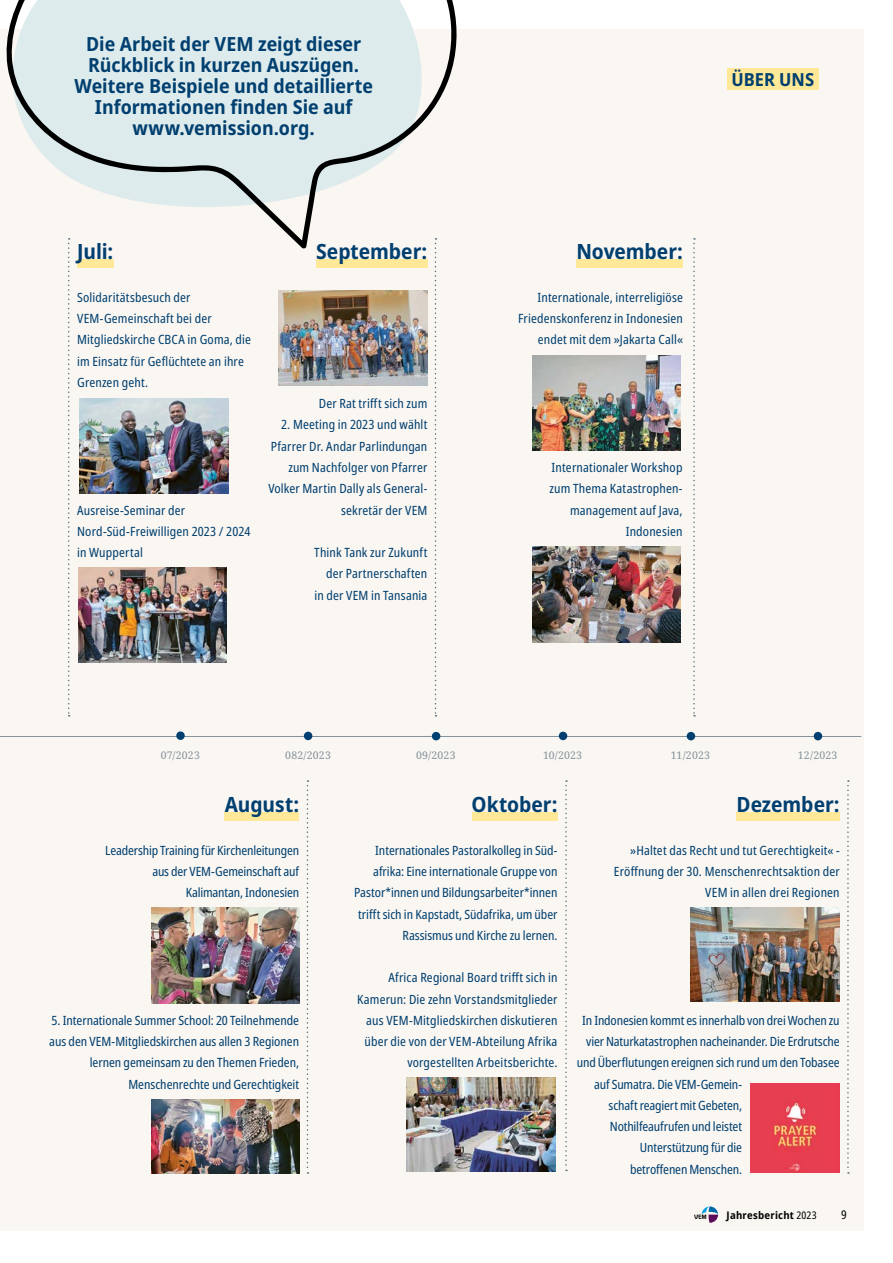
<style>
.page{position:relative;width:893px;height:1263px;background:#fff}
.page>*{position:absolute;margin:0;border:0;box-sizing:border-box;transform-origin:0 0}
.t1{font:700 semi-condensed 21px "Noto Sans";color:#003f6f}
.t2{font:700 semi-condensed 19.5px/21px "Noto Sans";color:#003f6f;text-align:center}
.t3{font:700 semi-condensed 18px "Noto Sans";color:#003f6f}
.t4{font:condensed 12.75px/21.3px "Noto Sans";letter-spacing:.01em;color:#003f6f;text-align:right}
.t5{font:condensed 12.75px/21.3px "Noto Sans";letter-spacing:-.015em;color:#003f6f;text-align:right}
.t6{font:condensed 12.75px "Noto Sans";letter-spacing:-.01em;color:#003f6f}
.t7{font:condensed 12px "Noto Sans";color:#000}
.t8{font:10.5px "Noto Serif";letter-spacing:.02em;color:#83929b}
.t9{font:700 semi-condensed 10.5px "Noto Sans";letter-spacing:.02em;color:#000}
.s1{font-weight:400;font-stretch:condensed}
</style>
<div class="page">
<div style="left:0;top:30px;width:863px;height:1201px;background:#faf6f2"></div>
<div style="left:727px;top:68px;width:92px;height:21px;background:#ffe897"></div>
<hr style="left:0;top:736px;width:861px;height:1px;background:#83929b">
<div style="left:304px;top:732px;width:8px;height:8px;background:#003f6f;border-radius:50%"></div>
<div style="left:432px;top:732px;width:8px;height:8px;background:#003f6f;border-radius:50%"></div>
<div style="left:559px;top:732px;width:8px;height:8px;background:#003f6f;border-radius:50%"></div>
<div style="left:687px;top:732px;width:8px;height:8px;background:#003f6f;border-radius:50%"></div>
<div style="left:814px;top:732px;width:8px;height:8px;background:#003f6f;border-radius:50%"></div>
<div style="left:176px;top:731px;width:9px;height:9px;background:#003f6f;border-radius:50%"></div>
<div style="left:77px;top:259px;width:36px;height:9px;background:#ffe897"></div>
<div style="left:225px;top:812px;width:74px;height:9px;background:#ffe897"></div>
<div style="left:316px;top:259px;width:111px;height:9px;background:#ffe897"></div>
<div style="left:472px;top:812px;width:85px;height:9px;background:#ffe897"></div>
<div style="left:576px;top:259px;width:107px;height:9px;background:#ffe897"></div>
<div style="left:736px;top:812px;width:104px;height:9px;background:#ffe897"></div>
<img style="left:532px;top:355px;width:149px;height:96px">
<svg style="left:68px;top:252px;width:2px;height:464px"></svg>
<svg style="left:435px;top:252px;width:1px;height:464px"></svg>
<svg style="left:693px;top:238px;width:2px;height:478px"></svg>
<svg style="left:565px;top:780px;width:2px;height:391px"></svg>
<svg style="left:847px;top:780px;width:2px;height:394px"></svg>
<svg style="left:307px;top:780px;width:1px;height:394px"></svg>
<svg style="left:5px;top:0;width:454px;height:249px;fill:#deebec"></svg>
<img style="left:691px;top:907px;width:149px;height:94px">
<img style="left:79px;top:398px;width:149px;height:96px">
<img style="left:78px;top:568px;width:149px;height:95px">
<img style="left:151px;top:908px;width:149px;height:95px">
<img style="left:151px;top:1100px;width:149px;height:74px">
<img style="left:279px;top:290px;width:149px;height:96px">
<img style="left:407px;top:1077px;width:149px;height:94px">
<img style="left:750px;top:1083px;width:90px;height:90px">
<img style="left:532px;top:546px;width:149px;height:96px">
<svg style="left:694px;top:1206px;width:24px;height:17px"></svg>
<h2 class="t2" style="left:74px;top:33px;width:300px">Die Arbeit der VEM zeigt dieser<br>Rückblick in kurzen Auszügen.<br>Weitere Beispiele und detaillierte<br>Informationen finden Sie auf www.vemission.org.</h2>
<h1 class="t1" style="left:77px;top:237px;width:38px">Juli:</h1>
<p class="t4" style="left:77px;top:287px;width:175px;text-align:left">Solidaritätsbesuch der<br>VEM-Gemeinschaft bei der<br>Mitgliedskirche CBCA in Goma, die im Einsatz für Geflüchtete an ihre<br>Grenzen geht.</p>
<p class="t4" style="left:77px;top:500px;width:175px;text-align:left">Ausreise-Seminar der<br>Nord-Süd-Freiwilligen 2023 / 2024 in Wuppertal</p>
<h1 class="t1" style="left:316px;top:237px;width:113px">September:</h1>
<p class="t4" style="left:319px;top:393px;width:110px">Der Rat trifft sich zum</p>
<p class="t4" style="left:268px;top:415px;width:161px">2. Meeting in 2023 und wählt<br>Pfarrer Dr. Andar Parlindungan zum Nachfolger von Pfarrer<br>Volker Martin Dally als General&shy;sekretär der VEM</p>
<p class="t4" style="left:314px;top:542px;width:115px">Think Tank zur Zukunft der Partnerschaften in der VEM in Tansania</p>
<h3 class="t3" style="left:731px;top:66px;width:84px">ÜBER UNS</h3>
<h1 class="t1" style="left:576px;top:237px;width:108px">November:</h1>
<p class="t4" style="left:518px;top:287px;width:166px">Internationale, interreligiöse<br>Friedenskonferenz in Indonesien endet mit dem »Jakarta Call«</p>
<p class="t4" style="left:550px;top:457px;width:134px">Internationaler Workshop zum Thema Katastrophen&shy;management auf Java,<br>Indonesien</p>
<p class="t8" style="left:161px;top:748px;width:40px">07/2023</p>
<p class="t8" style="left:285px;top:748px;width:47px">082/2023</p>
<p class="t8" style="left:416px;top:748px;width:41px">09/2023</p>
<p class="t8" style="left:543px;top:748px;width:41px">10/2023</p>
<p class="t8" style="left:671px;top:748px;width:41px">11/2023</p>
<p class="t8" style="left:798px;top:748px;width:41px">12/2023</p>
<h1 class="t1" style="left:225px;top:790px;width:76px">August:</h1>
<p class="t5" style="left:105px;top:840px;width:195px">Leadership Training für Kirchenleitungen aus der VEM-Gemeinschaft auf<br>Kalimantan, Indonesien</p>
<p class="t4" style="left:49px;top:1010px;width:251px">5. Internationale Summer School: 20 Teilnehmende aus den VEM-Mitgliedskirchen aus allen 3 Regionen lernen gemeinsam zu den Themen Frieden, Menschenrechte und Gerechtigkeit</p>
<h1 class="t1" style="left:472px;top:790px;width:87px">Oktober:</h1>
<p class="t4" style="left:354px;top:840px;width:205px">Internationales Pastoralkolleg in Süd&shy;afrika: Eine internationale Gruppe von Pastor*innen und Bildungsarbeiter*innen trifft sich in Kapstadt, Südafrika, um über Rassismus und Kirche zu lernen.</p>
<p class="t4" style="left:357px;top:967px;width:202px">Africa Regional Board trifft sich in Kamerun: Die zehn Vorstandsmitglieder aus VEM-Mitgliedskirchen diskutieren über die von der VEM-Abteilung Afrika vorgestellten Arbeitsberichte.</p>
<h1 class="t1" style="left:736px;top:790px;width:105px">Dezember:</h1>
<p class="t4" style="left:614px;top:840px;width:227px">»Haltet das Recht und tut Gerechtigkeit« -<br>Eröffnung der 30. Menschenrechtsaktion der<br>VEM in allen drei Regionen</p>
<p class="t5" style="left:582px;top:1010px;width:259px">In Indonesien kommt es innerhalb von drei Wochen zu</p>
<p class="t6" style="left:586px;top:1032px;width:255px">vier Naturkatastrophen nacheinander. Die Erdrutsche</p>
<p class="t5" style="left:577px;top:1052px;width:264px">und Überflutungen ereignen sich rund um den Tobasee</p>
<p class="t5" style="left:594px;top:1074px;width:149px">auf Sumatra. Die VEM-Gemein-</p>
<p class="t5" style="left:609px;top:1095px;width:135px">schaft reagiert mit Gebeten,</p>
<p class="t6" style="left:610px;top:1117px;width:134px">Nothilfeaufrufen und leistet</p>
<p class="t5" style="left:640px;top:1137px;width:104px">Unterstützung für die</p>
<p class="t6" style="left:630px;top:1160px;width:113px">betroffenen Menschen.</p>
<p class="t9" style="left:727px;top:1207px;width:92px">Jahresbericht <span class="s1">2023</span></p>
<p class="t7" style="left:841px;top:1206px;width:7px">9</p>
</div>
